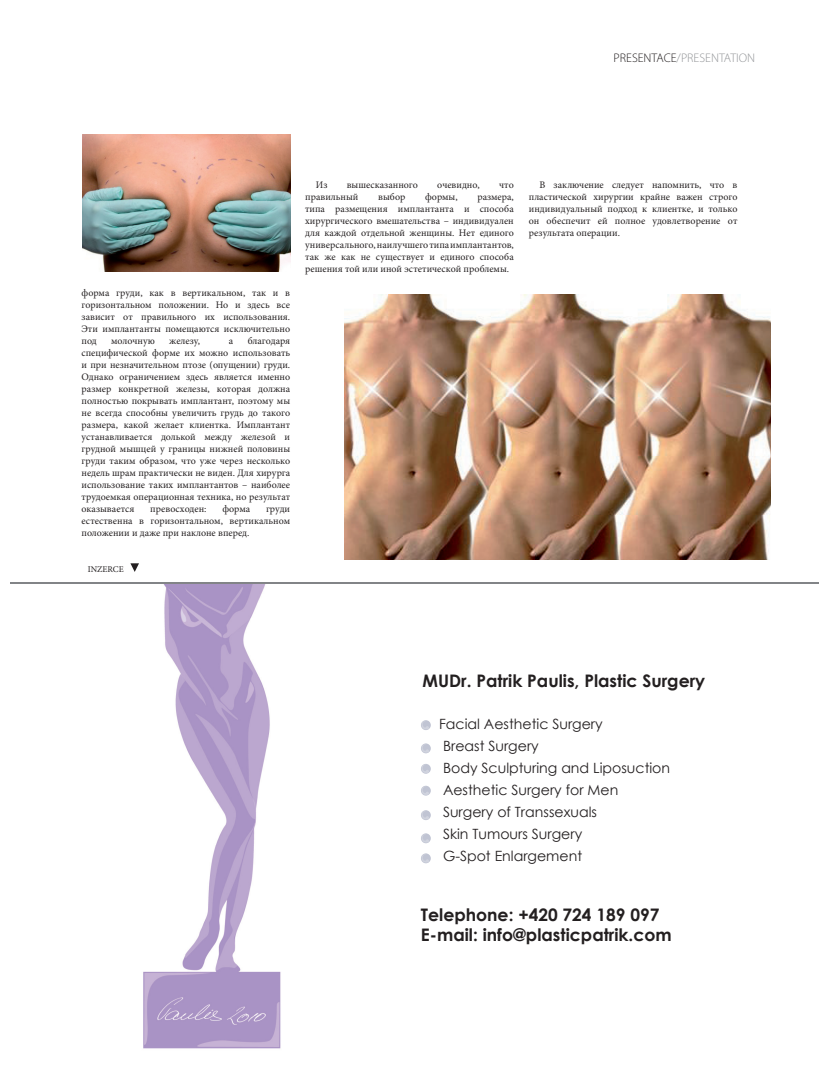
<style>
.page{position:relative;width:819px;height:1074px;background:#fff}
.page>*{position:absolute;margin:0;border:0;box-sizing:border-box;transform-origin:0 0}
.t1{font:700 17.25px/20.8px "Century Gothic";color:#231f20}
.t2{font:14.12px/22px "Century Gothic";color:#231f20}
.t3{font:300 12.5px "Myriad Pro";color:#939598}
.t4{font:10px/12px "Minion Pro";color:#231f20;text-align:justify}
.t5{font:8.75px "Minion Pro";color:#231f20}
.s1{color:#231f20}
</style>
<div class="page">
<img style="left:10px;top:583px;width:322px;height:466px">
<svg style="left:421px;top:720px;width:10px;height:10px"></svg>
<svg style="left:421px;top:744px;width:10px;height:9px"></svg>
<svg style="left:421px;top:764px;width:10px;height:10px"></svg>
<div style="left:421px;top:785px;width:10px;height:10px;background:#f6f7f9;border-radius:50%"></div>
<svg style="left:421px;top:786px;width:10px;height:10px"></svg>
<svg style="left:421px;top:810px;width:10px;height:10px"></svg>
<svg style="left:421px;top:834px;width:10px;height:9px"></svg>
<svg style="left:421px;top:854px;width:10px;height:9px"></svg>
<hr style="left:11px;top:582px;width:808px;height:1px;background:#828487">
<svg style="left:130px;top:563px;width:9px;height:9px"></svg>
<img style="left:344px;top:294px;width:426px;height:266px">
<img style="left:82px;top:135px;width:208px;height:137px">
<p class="t3" style="left:613px;top:51px;width:143px"><span class="s1">PRESENTACE</span>/PRESENTATION</p>
<p class="t4" style="left:81px;top:286px;width:210px">форма груди, как в вертикальном, так и в горизонтальном положении. Но и здесь все зависит от правильного их использования.<br>Эти имплантанты помещаются исключительно под</p>
<p class="t4" style="left:81px;top:334px;width:210px;text-indent:166px">благодаря специфической форме их можно использовать и при незначительном птозе (опущении) груди.<br>Однако ограничением здесь является именно размер конкретной железы, которая должна полностью покрывать имплантант, поэтому мы не всегда способны увеличить грудь до такого размера, какой желает клиентка. Имплантант устанавливается долькой между железой и грудной мышцей у границы нижней половины груди таким образом, что уже через несколько недель шрам практически не виден. Для хирурга использование таких имплантантов – наиболее трудоемкая операционная техника, но результат оказывается</p>
<p class="t4" style="left:111px;top:334px;width:45px">молочную</p>
<p class="t4" style="left:169px;top:334px;width:32px">железу,</p>
<p class="t4" style="left:229px;top:334px;width:6px">а</p>
<p class="t4" style="left:150px;top:502px;width:58px">превосходен:</p>
<p class="t4" style="left:222px;top:502px;width:29px">форма</p>
<p class="t4" style="left:81px;top:502px;width:210px;text-indent:184px">груди естественна в горизонтальном, вертикальном положении и даже при наклоне вперед.</p>
<p class="t5" style="left:88px;top:563px;width:37px">INZERCE</p>
<p class="t4" style="left:316px;top:178px;width:13px">Из</p>
<p class="t4" style="left:347px;top:178px;width:73px">вышесказанного</p>
<p class="t4" style="left:437px;top:178px;width:44px">очевидно,</p>
<p class="t4" style="left:499px;top:178px;width:16px">что</p>
<p class="t4" style="left:305px;top:190px;width:55px">правильный</p>
<p class="t4" style="left:378px;top:190px;width:29px">выбор</p>
<p class="t4" style="left:425px;top:190px;width:34px">формы,</p>
<p class="t4" style="left:305px;top:190px;width:210px;text-indent:172px">размера, типа размещения имплантанта и способа хирургического вмешательства – индивидуален для каждой отдельной женщины. Нет единого универсального, наилучшего типа имплантантов, так же как не существует и единого способа решения той или иной эстетической проблемы.</p>
<p class="t4" style="left:528px;top:178px;width:210px;text-indent:11px">В заключение следует напомнить, что в пластической хирургии крайне важен строго индивидуальный подход к клиентке, и только он обеспечит ей полное удовлетворение от результата операции.</p>
<h1 class="t1" style="left:422px;top:669px;width:284px">MUDr. Patrik Paulis, Plastic Surgery</h1>
<h2 class="t2" style="left:439px;top:713px;width:232px">Facial Aesthetic Surgery<br>Breast Surgery<br>Body Sculpturing and Liposuction<br>Aesthetic Surgery for Men<br>Surgery of Transsexuals<br>Skin Tumours Surgery<br>G-Spot Enlargement</h2>
<h1 class="t1" style="left:421px;top:903px;width:252px">Telephone: +420 724 189 097<br>E-mail: info@plasticpatrik.com</h1>
</div>
